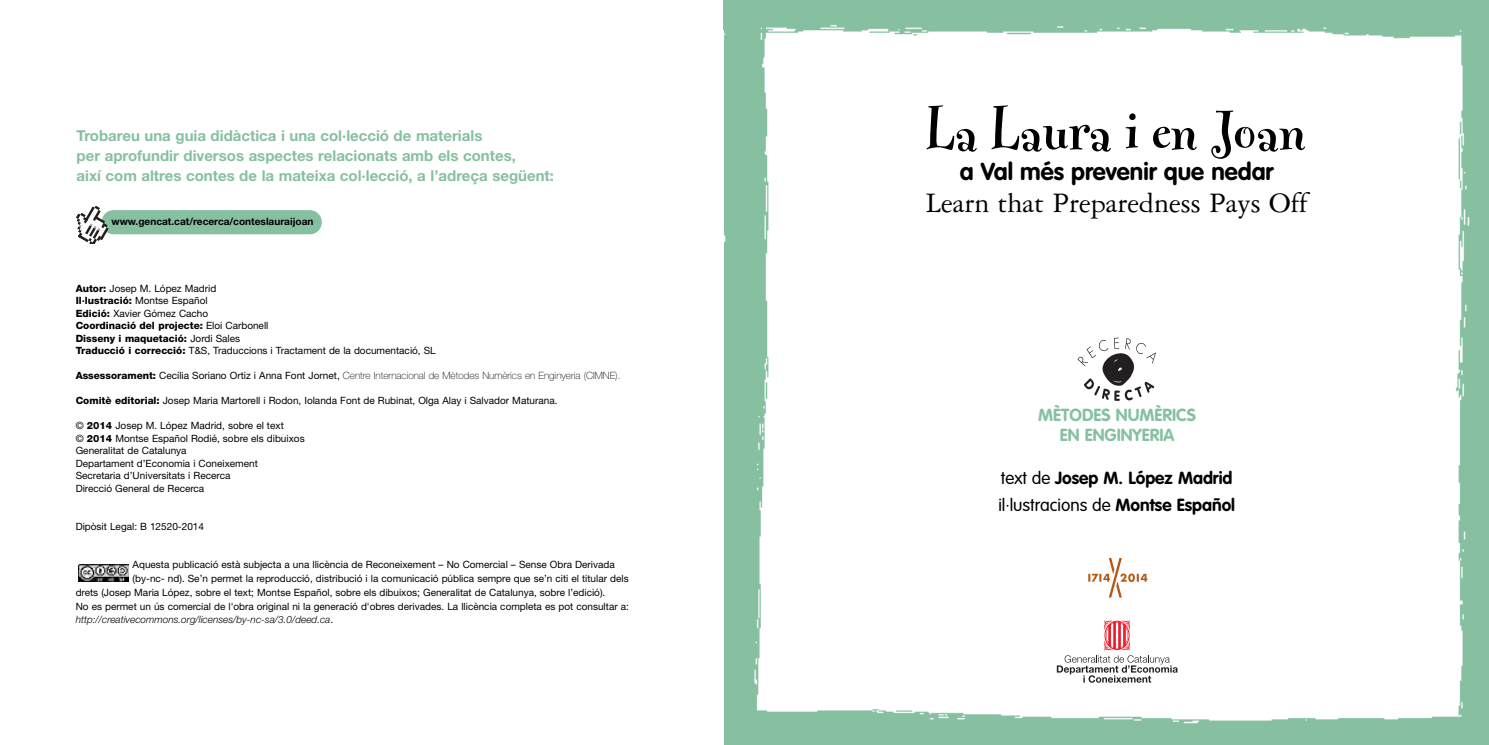
<style>
.page{position:relative;width:1489px;height:745px;background:#fff}
.page>*{position:absolute;margin:0;border:0;box-sizing:border-box;transform-origin:0 0}
.t1{font:700 57.25px "Fontesque";letter-spacing:-.015em;color:#000}
.t2{font:30px "Garamond Three";color:#000}
.t3{font:700 24.25px "VAG Rounded";color:#000}
.t4{font:700 17.25px/27.2px "VAG Rounded";color:#000}
.t5{font:700 17.25px/20px "VAG Rounded";color:#86c0a0;text-align:center}
.t6{font:700 15px/20px "Helvetica Neue";color:#86c0a0}
.t7{font:10.12px "Helvetica Neue Bold OTF";color:#000}
.t8{font:10px/12.5px "Helvetica Neue";color:#000}
.t9{font:100 10px "Helvetica Neue";color:#000}
.t10{font:italic 300 10px "Helvetica Neue";color:#000}
.s1{font-weight:800}
.s2{font-weight:400}
.s3{font-weight:400;font-style:normal}
.s4{font-weight:300}
</style>
<div class="page">
<svg style="left:1077px;top:337px;width:78px;height:63px"></svg>
<img style="left:725px;top:54px;width:44px;height:690px">
<img style="left:723px;top:0;width:720px;height:54px">
<img style="left:752px;top:698px;width:691px;height:46px">
<img style="left:1443px;top:0;width:45px;height:744px">
<img style="left:78px;top:564px;width:51px;height:17px">
<div style="left:102px;top:210px;width:220px;height:24px;background:#86c0a0;border-radius:12px"></div>
<svg style="left:76px;top:206px;width:32px;height:37px"></svg>
<svg style="left:1056px;top:620px;width:121px;height:62px"></svg>
<svg style="left:1088px;top:558px;width:59px;height:39px"></svg>
<h3 class="t6" style="left:77px;top:127px;width:479px">Trobareu una guia didàctica i una col·lecció de materials<br>per aprofundir diversos aspectes relacionats amb els contes,<br>així com altres contes de la mateixa col·lecció, a l’adreça següent:</h3>
<p class="t7" style="left:111px;top:213px;width:203px">www.gencat.cat/recerca/conteslauraijoan</p>
<p class="t8" style="left:76px;top:283px;width:361px"><span class="s1">Autor:</span> Josep M. López Madrid<br><span class="s1">Il·lustració:</span> Montse Español<br><span class="s1">Edició:</span> Xavier Gómez Cacho<br><span class="s1">Coordinació del projecte:</span> Eloi Carbonell<br><span class="s1">Disseny i maquetació:</span> Jordi Sales<br><span class="s1">Traducció i correcció:</span> T&amp;S, Traduccions i Tractament de la documentació, SL</p>
<p class="t9" style="left:76px;top:372px;width:546px"><span class="s1">Assessorament:</span> <span class="s2">Cecília Soriano Ortiz i Anna Font Jornet,</span> Centre Internacional de Mètodes Numèrics en Enginyeria (CIMNE).</p>
<p class="t8" style="left:76px;top:395px;width:483px"><span class="s1">Comitè editorial:</span> Josep Maria Martorell i Rodon, Iolanda Font de Rubinat, Olga Alay i Salvador Maturana.</p>
<p class="t8" style="left:76px;top:420px;width:230px">© <span class="s1">2014</span> Josep M. López Madrid, sobre el text<br>© <span class="s1">2014</span> Montse Español Rodié, sobre els dibuixos Generalitat de Catalunya<br>Departament d’Economia i Coneixement Secretaria d’Universitats i Recerca<br>Direcció General de Recerca</p>
<p class="t8" style="left:76px;top:520px;width:130px">Dipòsit Legal: B 12520-2014</p>
<p class="t8" style="left:133px;top:559px;width:483px">Aquesta publicació està subjecta a una llicència de Reconeixement – No Comercial – Sense Obra Derivada</p>
<p class="t8" style="left:133px;top:573px;width:497px">(by-nc- nd). Se’n permet la reproducció, distribució i la comunicació pública sempre que se’n citi el titular dels</p>
<p class="t8" style="left:76px;top:586px;width:531px">drets (Josep Maria López, sobre el text; Montse Español, sobre els dibuixos; Generalitat de Catalunya, sobre l’edició).</p>
<p class="t8" style="left:76px;top:600px;width:554px">No es permet un ús comercial de l'obra original ni la generació d'obres derivades. La llicència completa es pot consultar a:</p>
<p class="t10" style="left:76px;top:611px;width:259px">http://creativecommons.org/licenses/by-nc-sa/3.0/deed.ca<span class="s3">.</span></p>
<h1 class="t1" style="left:926px;top:95px;width:381px">La Laura i en Joan</h1>
<h3 class="t3" style="left:959px;top:161px;width:315px">a Val més prevenir que nedar</h3>
<h2 class="t2" style="left:926px;top:192px;width:383px">Learn that Preparedness Pays Off</h2>
<h3 class="t5" style="left:1038px;top:405px;width:159px">MÈTODES NUMÈRICS<br>EN ENGINYERIA</h3>
<h3 class="t4" style="left:998px;top:465px;width:238px"><span class="s4">text de</span> Josep M. López Madrid <span class="s4">il·lustracions de</span> Montse Español</h3>
</div>
